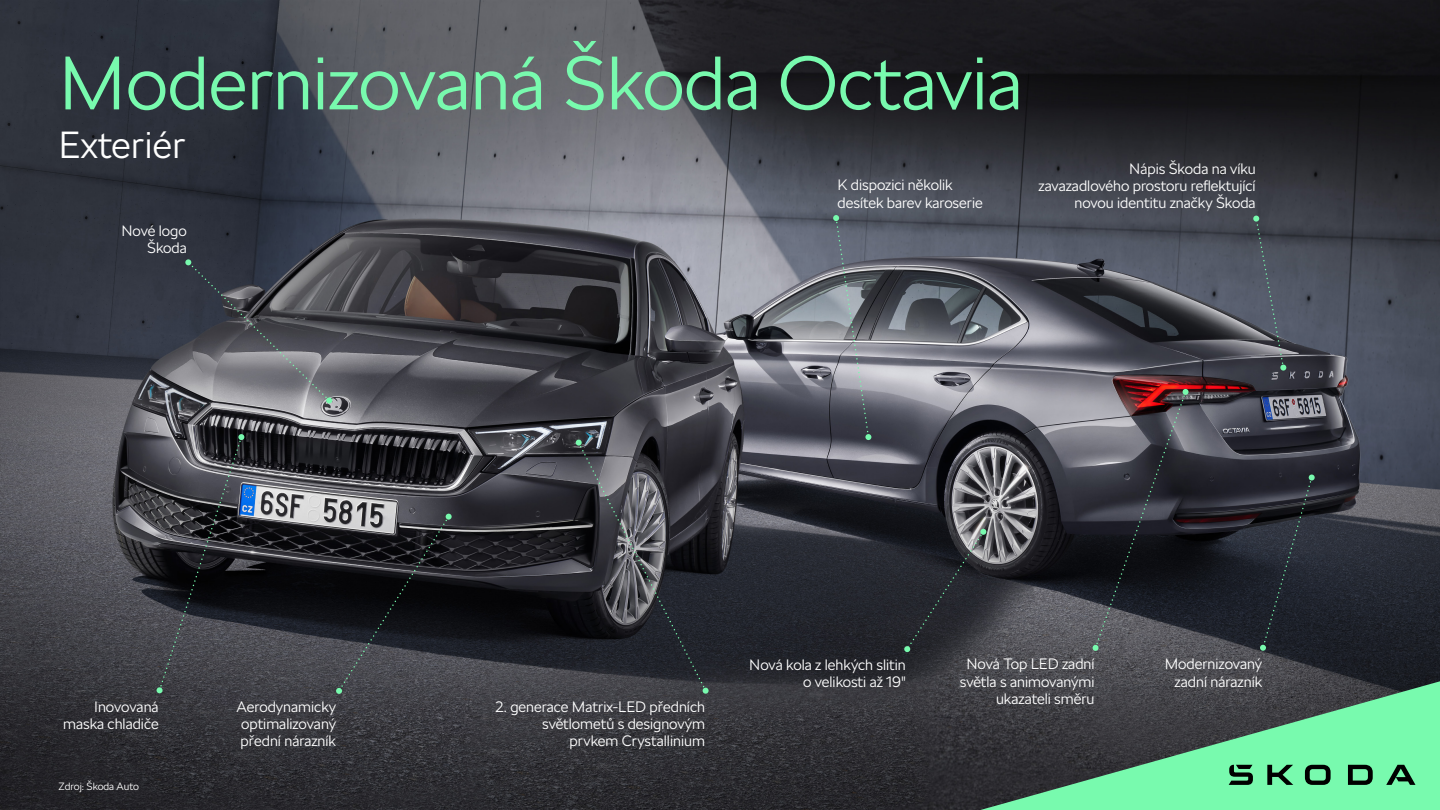
<style>
.page{position:relative;width:1440px;height:810px;background:#fff}
.page>*{position:absolute;margin:0;border:0;box-sizing:border-box;transform-origin:0 0}
.t1{font:300 75px "SKODA Next";color:#78faae}
.t2{font:300 37.5px "SKODA Next";letter-spacing:.01em;color:#fff}
.t3{font:300 15px/17.2px "SKODA Next";color:#fff;text-align:right}
.t4{font:300 10.5px "SKODA Next";color:#fff}
</style>
<div class="page">
<img style="left:0;top:0;width:1440px;height:810px">
<svg style="left:185px;top:259px;width:147px;height:145px"></svg>
<svg style="left:1253px;top:216px;width:33px;height:155px"></svg>
<svg style="left:157px;top:434px;width:87px;height:259px"></svg>
<svg style="left:904px;top:529px;width:82px;height:123px"></svg>
<svg style="left:336px;top:514px;width:116px;height:180px"></svg>
<svg style="left:576px;top:440px;width:133px;height:254px"></svg>
<svg style="left:1093px;top:389px;width:96px;height:262px"></svg>
<svg style="left:1260px;top:475px;width:55px;height:176px"></svg>
<svg style="left:833px;top:215px;width:38px;height:225px"></svg>
<svg style="left:980px;top:681px;width:460px;height:129px"></svg>
<svg style="left:1229px;top:765px;width:186px;height:20px"></svg>
<p class="t1" style="left:58px;top:39px;width:966px">Modernizovaná Škoda Octavia</p>
<p class="t2" style="left:58px;top:123px;width:129px">Exteriér</p>
<p class="t3" style="left:121px;top:222px;width:67px">Nové logo</p>
<p class="t3" style="left:147px;top:240px;width:41px">Škoda</p>
<p class="t3" style="left:838px;top:177px;width:147px;text-align:left">K dispozici několik desítek barev karoserie</p>
<p class="t3" style="left:1129px;top:160px;width:128px">Nápis Škoda na víku</p>
<p class="t3" style="left:1038px;top:177px;width:219px">zavazadlového prostoru reflektující novou identitu značky Škoda</p>
<p class="t3" style="left:94px;top:698px;width:66px">Inovovaná</p>
<p class="t3" style="left:63px;top:715px;width:97px">maska chladiče</p>
<p class="t4" style="left:58px;top:780px;width:82px">Zdroj: Škoda Auto</p>
<p class="t3" style="left:237px;top:698px;width:101px;text-align:justify">Aerodynamicky optimalizovaný přední nárazník</p>
<p class="t3" style="left:495px;top:698px;width:211px">2. generace Matrix-LED předních světlometů s designovým prvkem Crystallinium</p>
<p class="t3" style="left:749px;top:656px;width:158px">Nová kola z lehkých slitin o velikosti až 19"</p>
<p class="t3" style="left:960px;top:656px;width:136px">Nová Top LED zadní světla s animovanými ukazateli směru</p>
<p class="t3" style="left:1165px;top:656px;width:99px">Modernizovaný zadní nárazník</p>
</div>
